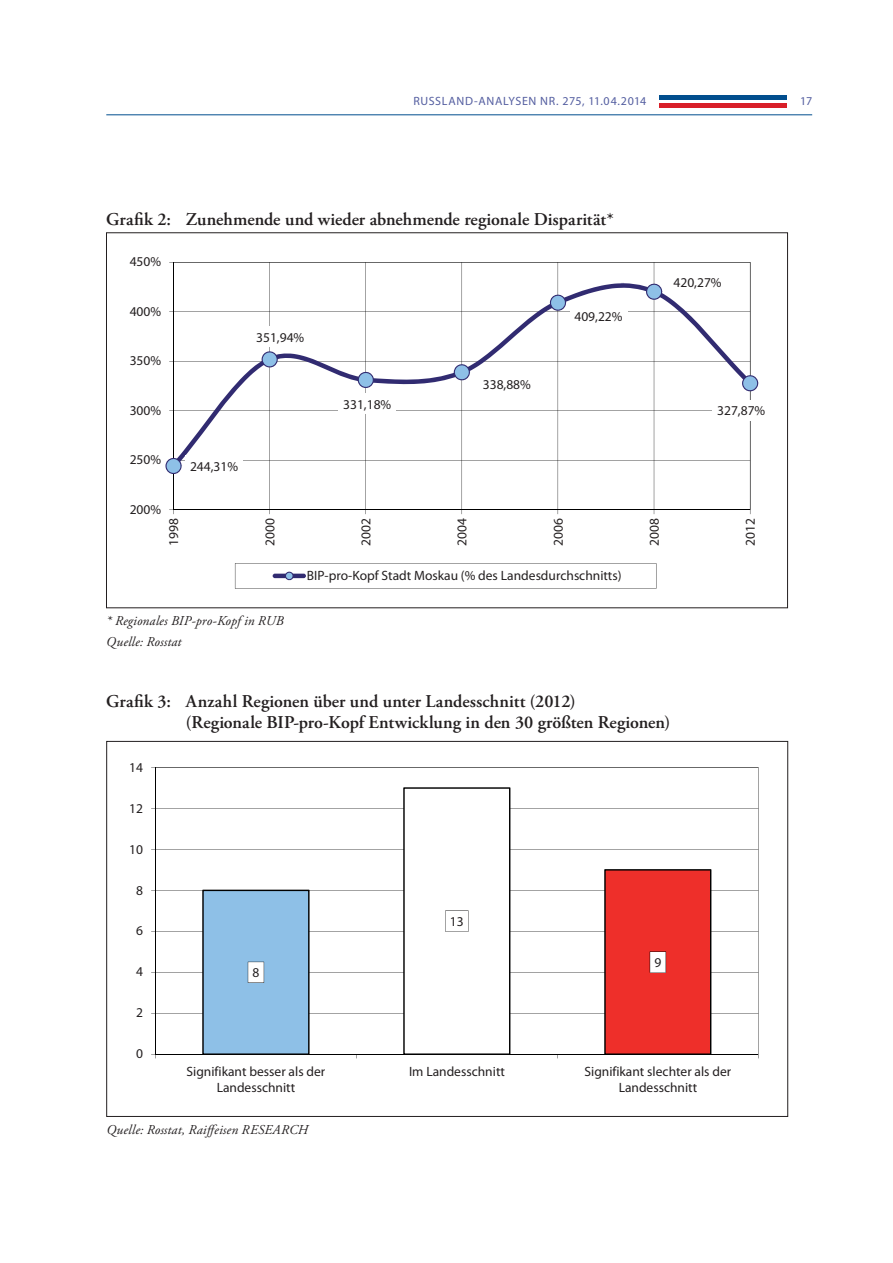
<style>
.page{position:relative;width:893px;height:1263px;background:#fff}
.page>*{position:absolute;margin:0;border:0;box-sizing:border-box;transform-origin:0 0}
.t1{font:600 18px/21.6px "Adobe Garamond Pro";color:#231f20}
.t2{font:13.5px/16.2px "Myriad Pro";color:#231f20;text-align:center}
.t3{font:italic 13.5px/20.7px "Adobe Garamond Pro";letter-spacing:.01em;color:#231f20}
.t4{font:12px "Myriad Pro";letter-spacing:.05em;color:#545ea0}
</style>
<div class="page">
<div style="left:659px;top:103px;width:128px;height:5px;background:#d91f29"></div>
<hr style="left:659px;top:96px;width:128px;height:4px;background:#014e8e">
<hr style="left:106px;top:114px;width:706px;height:1px;background:#014e8e">
<hr style="left:750px;top:262px;width:1px;height:248px;background:#000">
<svg style="left:174px;top:262px;width:576px;height:248px"></svg>
<hr style="left:173px;top:262px;width:1px;height:248px;background:#000">
<hr style="left:174px;top:510px;width:576px;height:1px;background:#000">
<svg style="left:174px;top:283px;width:577px;height:185px"></svg>
<svg style="left:165px;top:455px;width:17px;height:21px"></svg>
<svg style="left:262px;top:348px;width:16px;height:22px"></svg>
<svg style="left:358px;top:369px;width:16px;height:21px"></svg>
<svg style="left:454px;top:361px;width:16px;height:21px"></svg>
<svg style="left:550px;top:291px;width:16px;height:22px"></svg>
<svg style="left:646px;top:281px;width:16px;height:21px"></svg>
<svg style="left:742px;top:372px;width:16px;height:21px"></svg>
<div style="left:186px;top:456px;width:57px;height:20px;background:#fff"></div>
<div style="left:252px;top:327px;width:57px;height:20px;background:#fff"></div>
<div style="left:339px;top:394px;width:57px;height:20px;background:#fff"></div>
<div style="left:478px;top:374px;width:57px;height:21px;background:#fff"></div>
<div style="left:570px;top:306px;width:57px;height:21px;background:#fff"></div>
<div style="left:669px;top:272px;width:57px;height:21px;background:#fff"></div>
<div style="left:713px;top:400px;width:57px;height:21px;background:#fff"></div>
<svg style="left:235px;top:563px;width:421px;height:26px"></svg>
<svg style="left:156px;top:767px;width:602px;height:287px"></svg>
<hr style="left:155px;top:767px;width:1px;height:287px;background:#000">
<hr style="left:155px;top:1054px;width:603px;height:1px;background:#000">
<svg style="left:202px;top:890px;width:108px;height:164px;background:#8bbadf"></svg>
<svg style="left:403px;top:787px;width:107px;height:267px"></svg>
<div style="left:604px;top:869px;width:107px;height:185px;background:#ee2f2a"></div>
<p class="t4" style="left:413px;top:94px;width:234px">RUSSLAND-ANALYSEN NR. 275, 11.04.2014</p>
<p class="t4" style="left:800px;top:94px;width:14px">17</p>
<h1 class="t1" style="left:106px;top:208px;width:509px">Grafik 2: Zunehmende und wieder abnehmende regionale Disparität*</h1>
<p class="t2" style="left:130px;top:253px;width:33px">450%</p>
<p class="t2" style="left:130px;top:303px;width:33px">400%</p>
<p class="t2" style="left:130px;top:353px;width:33px">350%</p>
<p class="t2" style="left:130px;top:402px;width:33px">300%</p>
<p class="t2" style="left:130px;top:452px;width:33px">250%</p>
<p class="t2" style="left:130px;top:501px;width:33px">200%</p>
<p class="t2" style="left:256px;top:329px;width:50px">351,94%</p>
<p class="t2" style="left:190px;top:458px;width:50px">244,31%</p>
<p class="t2" style="left:343px;top:396px;width:50px">331,18%</p>
<p class="t2" style="left:483px;top:376px;width:50px">338,88%</p>
<p class="t2" style="left:574px;top:308px;width:50px">409,22%</p>
<p class="t2" style="left:673px;top:275px;width:50px">420,27%</p>
<p class="t2" style="left:717px;top:402px;width:50px">327,87%</p>
<p class="t2" style="left:165px;top:546px;width:29px;rotate:-90deg">1998</p>
<p class="t2" style="left:262px;top:546px;width:29px;rotate:-90deg">2000</p>
<p class="t2" style="left:358px;top:546px;width:29px;rotate:-90deg">2002</p>
<p class="t2" style="left:454px;top:546px;width:29px;rotate:-90deg">2004</p>
<p class="t2" style="left:550px;top:546px;width:29px;rotate:-90deg">2006</p>
<p class="t2" style="left:646px;top:546px;width:29px;rotate:-90deg">2008</p>
<p class="t2" style="left:742px;top:546px;width:29px;rotate:-90deg">2012</p>
<p class="t2" style="left:307px;top:567px;width:316px">BIP-pro-Kopf Stadt Moskau (% des Landesdurchschnitts)</p>
<p class="t3" style="left:106px;top:611px;width:179px">* Regionales BIP-pro-Kopf in RUB<br>Quelle: Rosstat</p>
<h1 class="t1" style="left:186px;top:691px;width:486px;text-indent:-80px">Grafik 3: Anzahl Regionen über und unter Landesschnitt (2012)<br>(Regionale BI P-pro-Kopf Entwicklung in den 30 größten Regionen)</h1>
<p class="t2" style="left:129px;top:759px;width:15px">14</p>
<p class="t2" style="left:129px;top:800px;width:15px">12</p>
<p class="t2" style="left:129px;top:841px;width:15px">10</p>
<p class="t2" style="left:136px;top:882px;width:8px">8</p>
<p class="t2" style="left:136px;top:923px;width:8px">6</p>
<p class="t2" style="left:136px;top:963px;width:8px">4</p>
<p class="t2" style="left:136px;top:1004px;width:8px">2</p>
<p class="t2" style="left:136px;top:1045px;width:8px">0</p>
<p class="t2" style="left:252px;top:964px;width:8px">8</p>
<p class="t2" style="left:450px;top:913px;width:15px">13</p>
<p class="t2" style="left:654px;top:954px;width:8px">9</p>
<p class="t2" style="left:187px;top:1063px;width:140px">Signifikant besser als der<br>Landesschnitt</p>
<p class="t2" style="left:409px;top:1063px;width:97px">Im Landesschnitt</p>
<p class="t2" style="left:585px;top:1063px;width:148px">Signifikant slechter als der<br>Landesschnitt</p>
<p class="t3" style="left:106px;top:1120px;width:203px">Quelle: Rosstat, Raiffeisen RESEARCH</p>
</div>
